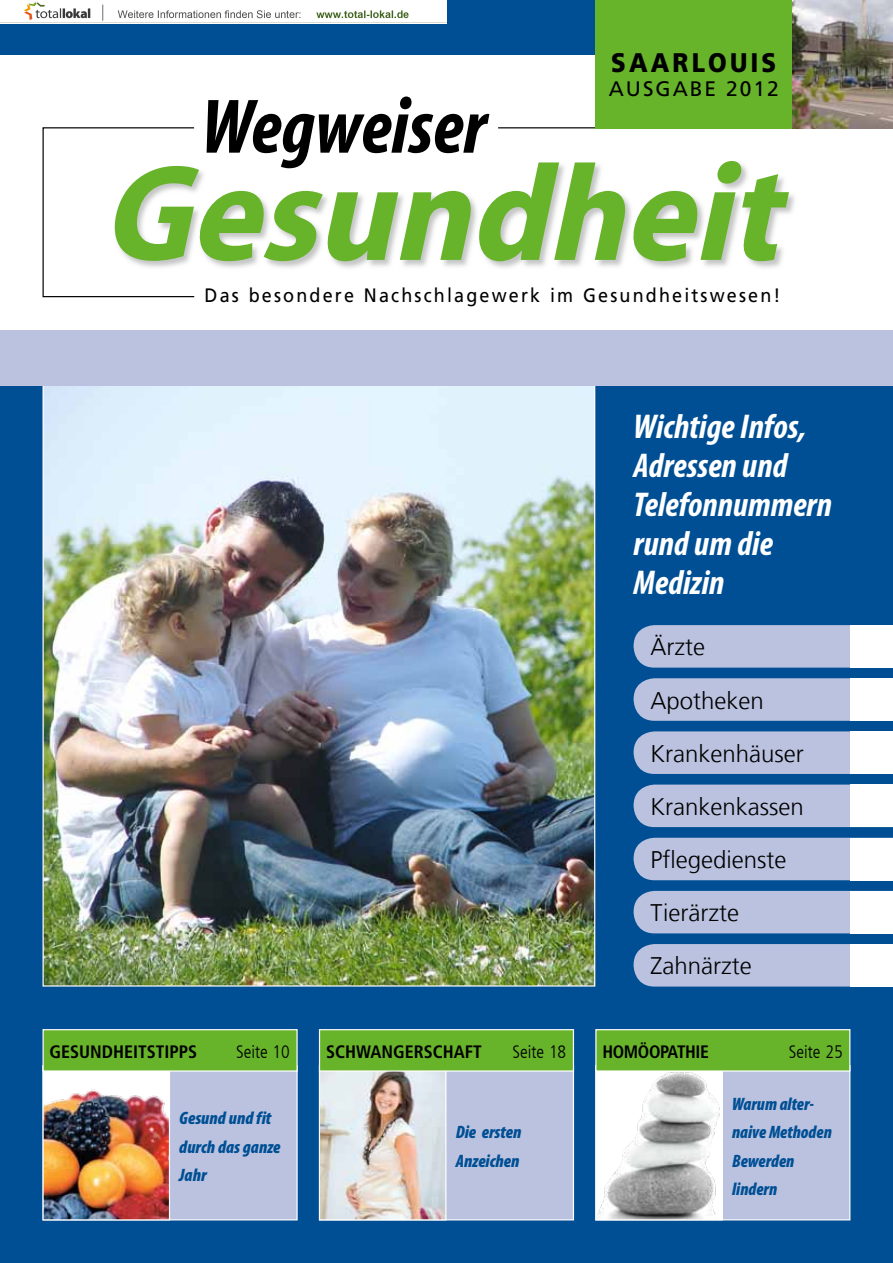
<style>
.page{position:relative;width:893px;height:1263px;background:#004f94}
.page>*{position:absolute;margin:0;border:0;box-sizing:border-box;transform-origin:0 0}
.t1{font:italic 700 condensed 34.5px/39px "Myriad Pro";color:#fff}
.t2{font:900 26.85px "Frutiger LT Com";letter-spacing:.13em;color:#000;scale:.89 1}
.t3{font:300 24px "Frutiger LT Com";color:#000}
.t4{font:21px "Frutiger LT Com";letter-spacing:.095em;color:#000}
.t5{font:19.5px "Frutiger LT Com";letter-spacing:.12em;color:#000;scale:.93 1}
.t6{font:italic 900 condensed 18px/28.5px "Myriad Pro";color:#004f94}
.t7{font:700 condensed 18px "Frutiger LT Com";color:#000}
.t8{font:300 condensed 18px "Frutiger LT Com";color:#000}
.t9{font:700 condensed 18px "Frutiger LT Com";letter-spacing:-.02em;color:#000}
</style>
<div class="page">
<div style="left:0;top:55px;width:893px;height:275px;background:#fff"></div>
<svg style="left:207px;top:97px;width:283px;height:30px"></svg>
<svg style="left:43px;top:127px;width:850px;height:170px"></svg>
<div style="left:595px;top:0;width:255px;height:128px;background:#67b32a"></div>
<img style="left:792px;top:0;width:101px;height:128px">
<div style="left:595px;top:1065px;width:255px;height:155px;background:#bac2df;border:1px solid #fff"></div>
<img style="left:597px;top:1071px;width:124px;height:147px">
<div style="left:595px;top:1065px;width:128px;height:155px;border:1px solid #fff"></div>
<div style="left:595px;top:1029px;width:255px;height:42px;background:#67b32a;border:1px solid #fff"></div>
<div style="left:634px;top:625px;width:216px;height:43px;background:#bac2df"></div>
<div style="left:634px;top:678px;width:216px;height:43px;background:#bac2df"></div>
<div style="left:634px;top:731px;width:216px;height:43px;background:#bac2df"></div>
<div style="left:634px;top:784px;width:216px;height:43px;background:#bac2df"></div>
<div style="left:634px;top:838px;width:216px;height:42px;background:#bac2df"></div>
<div style="left:634px;top:891px;width:216px;height:42px;background:#bac2df"></div>
<div style="left:634px;top:944px;width:216px;height:42px;background:#bac2df"></div>
<div style="left:850px;top:625px;width:43px;height:43px;background:#fff"></div>
<div style="left:850px;top:678px;width:43px;height:43px;background:#fff"></div>
<div style="left:850px;top:731px;width:43px;height:43px;background:#fff"></div>
<div style="left:850px;top:784px;width:43px;height:43px;background:#fff"></div>
<div style="left:850px;top:838px;width:43px;height:42px;background:#fff"></div>
<div style="left:850px;top:891px;width:43px;height:42px;background:#fff"></div>
<div style="left:850px;top:944px;width:43px;height:42px;background:#fff"></div>
<div style="left:43px;top:1065px;width:255px;height:155px;background:#bac2df;border:1px solid #fff"></div>
<img style="left:45px;top:1071px;width:123px;height:147px">
<div style="left:43px;top:1065px;width:127px;height:155px;border:1px solid #fff"></div>
<div style="left:43px;top:1029px;width:255px;height:42px;background:#67b32a;border:1px solid #fff"></div>
<div style="left:319px;top:1065px;width:255px;height:155px;background:#bac2df;border:1px solid #fff"></div>
<img style="left:321px;top:1071px;width:123px;height:147px">
<div style="left:319px;top:1065px;width:127px;height:155px;border:1px solid #fff"></div>
<div style="left:319px;top:1029px;width:255px;height:42px;background:#67b32a;border:1px solid #fff"></div>
<img style="left:45px;top:386px;width:548px;height:598px">
<div style="left:0;top:330px;width:893px;height:56px;background:#bac2df"></div>
<img style="left:0;top:0;width:446px;height:24px">
<h2 class="t2" style="left:611px;top:47px;width:187px">SAARLOUIS</h2>
<p class="t4" style="left:609px;top:77px;width:171px">AUSGABE 2012</p>
<p class="t5" style="left:205px;top:283px;width:621px">Das besondere Nachschlagewerk im Gesundheitswesen!</p>
<h1 class="t1" style="left:634px;top:406px;width:200px">Wichtige Infos,<br>Adressen und<br>Telefonnummern rund um die<br>Medizin</h1>
<p class="t7" style="left:50px;top:1041px;width:149px">GESUNDHEITSTIPPS</p>
<p class="t8" style="left:236px;top:1041px;width:55px">Seite 10</p>
<p class="t6" style="left:179px;top:1103px;width:103px">Gesund und fit durch das ganze<br>Jahr</p>
<p class="t7" style="left:326px;top:1041px;width:157px">SCHWANGERSCHAFT</p>
<p class="t8" style="left:513px;top:1041px;width:55px">Seite 18</p>
<p class="t6" style="left:456px;top:1118px;width:67px">Die ersten<br>Anzeichen</p>
<h3 class="t3" style="left:651px;top:633px;width:56px">Ärzte</h3>
<h3 class="t3" style="left:651px;top:686px;width:115px">Apotheken</h3>
<h3 class="t3" style="left:651px;top:739px;width:155px">Krankenhäuser</h3>
<h3 class="t3" style="left:651px;top:792px;width:155px">Krankenkassen</h3>
<h3 class="t3" style="left:651px;top:846px;width:138px">Pflegedienste</h3>
<h3 class="t3" style="left:651px;top:899px;width:90px">Tierärzte</h3>
<h3 class="t3" style="left:651px;top:952px;width:103px">Zahnärzte</h3>
<p class="t9" style="left:602px;top:1041px;width:108px">HOMÖOPATHIE</p>
<p class="t8" style="left:789px;top:1041px;width:55px">Seite 25</p>
<p class="t6" style="left:732px;top:1089px;width:101px">Warum alter&shy;naive Methoden<br>Bewerden lindern</p>
</div>
